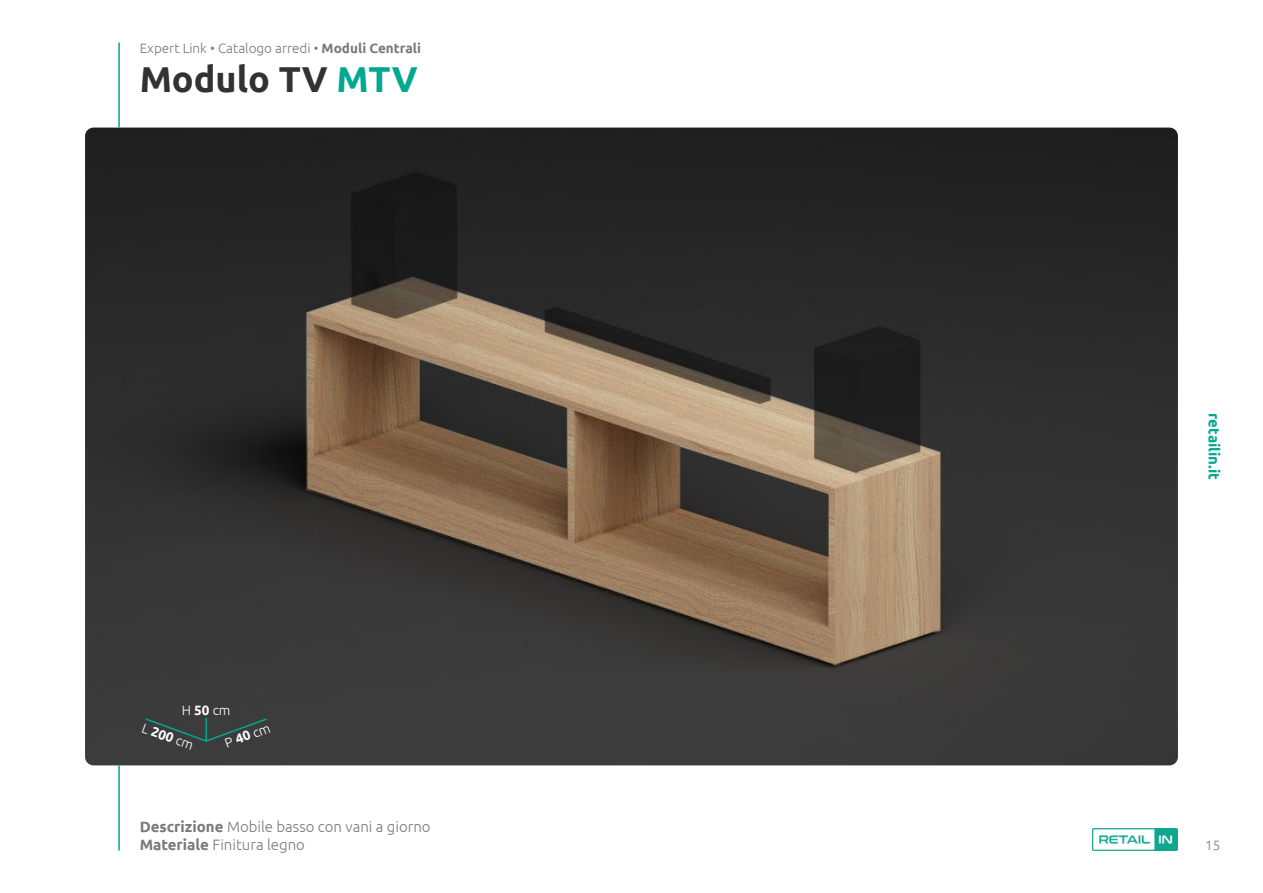
<style>
.page{position:relative;width:1263px;height:893px;background:#fff}
.page>*{position:absolute;margin:0;border:0;box-sizing:border-box;transform-origin:0 0}
.t1{font:700 36px "Ubuntu";color:#333232}
.t2{font:300 15px/18px "Ubuntu";color:#7a7a7a}
.t3{font:700 15px "Ubuntu";color:#00a890}
.t4{font:300 13.5px "Ubuntu";color:#7a7a7a}
.t5{font:300 13.5px "Ubuntu";color:#fff}
.s1{font-weight:700}
.s2{color:#00a890}
</style>
<div class="page">
<img style="left:1093px;top:828px;width:85px;height:22px">
<img style="left:85px;top:128px;width:1093px;height:637px">
<hr style="left:118px;top:43px;width:2px;height:85px;background:#00a890">
<hr style="left:118px;top:765px;width:2px;height:85px;background:#00a890">
<svg style="left:144px;top:717px;width:124px;height:26px;background:#374341"></svg>
<p class="t4" style="left:140px;top:40px;width:283px">Expert Link • Catalogo arredi • <span class="s1">Moduli Centrali</span></p>
<h1 class="t1" style="left:140px;top:57px;width:279px">Modulo TV <span class="s2">MTV</span></h1>
<p class="t5" style="left:182px;top:702px;width:50px">H <span class="s1">50</span> cm</p>
<p class="t5" style="left:145px;top:719px;width:55px;rotate:20deg">L <span class="s1">200</span> cm</p>
<p class="t5" style="left:222px;top:736px;width:49px;rotate:-20deg">P <span class="s1">40</span> cm</p>
<p class="t2" style="left:140px;top:818px;width:292px"><span class="s1">Descrizione</span> Mobile basso con vani a giorno<br><span class="s1">Materiale</span> Finitura legno</p>
<p class="t3" style="left:1223px;top:413px;width:68px;rotate:90deg">retailin.it</p>
<p class="t4" style="left:1205px;top:837px;width:17px">15</p>
</div>
